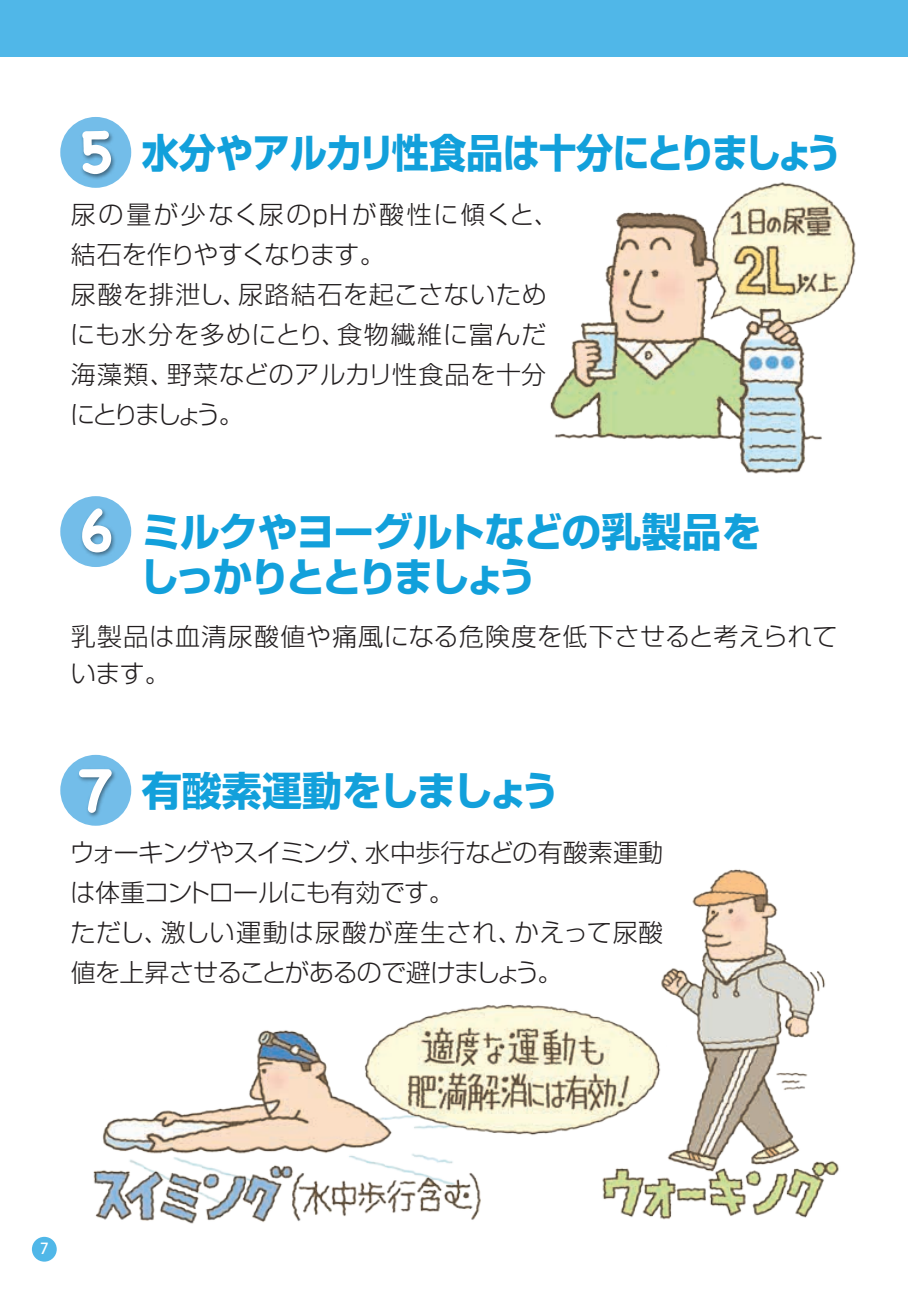
<style>
.page{position:relative;width:908px;height:1290px;background:#fff}
.page>*{position:absolute;margin:0;border:0;box-sizing:border-box;transform-origin:0 0}
.t1{font:700 40px/45px "Shin Go Pro";letter-spacing:-.04em;color:#12a0db}
.t2{font:700 40px "Shin Go Pro";letter-spacing:-.04em;color:#12a0db;scale:.93 1}
.t3{font:300 25px/40px "Shin Go Pro";letter-spacing:.03em;color:#231f20}
.t4{font:300 25px/40px "Shin Go Pro";letter-spacing:-.025em;color:#231f20}
.t5{font:300 25px/37.5px "Shin Go Pro";letter-spacing:.025em;color:#231f20}
.t6{font:500 15.25px "Koz Go Std";color:#fff}
.s1{font-family:"Chalkboard";font-size:60px;color:#fff}
.s2{font-family:"Koz Go Std";font-size:27.5px}
</style>
<div class="page">
<div style="left:0;top:0;width:907px;height:57px;background:#50b7e8"></div>
<div style="left:32px;top:1237px;width:25px;height:24px;background:#50b7e8;border-radius:50%"></div>
<div style="left:60px;top:117px;width:71px;height:71px;background:#73bde9;border-radius:50%"></div>
<img style="left:73px;top:117px;width:48px;height:71px">
<div style="left:60px;top:755px;width:71px;height:71px;background:#73bde9;border-radius:50%"></div>
<img style="left:73px;top:755px;width:48px;height:71px">
<div style="left:60px;top:496px;width:71px;height:71px;background:#73bde9;border-radius:50%"></div>
<img style="left:73px;top:496px;width:48px;height:71px">
<img style="left:661px;top:869px;width:165px;height:289px">
<img style="left:102px;top:1030px;width:346px;height:131px">
<img style="left:602px;top:1158px;width:237px;height:62px">
<img style="left:93px;top:1161px;width:388px;height:63px">
<img style="left:361px;top:999px;width:302px;height:139px">
<img style="left:734px;top:182px;width:122px;height:124px">
<img style="left:550px;top:202px;width:282px;height:272px">
<p class="t2" style="left:77px;top:121px;width:823px"><span class="s1">5</span> 水分やアルカリ性食品は十分にとりましょう</p>
<p class="t3" style="left:70px;top:191px;width:490px">尿の量が少なく尿のｐ<span class="s2">H</span>が酸性に傾くと、結石を作りやすくなります。<br>尿酸を排泄し、尿路結石を起こさないためにも水分を多めにとり、食物繊維に富んだ海藻類、野菜などのアルカリ性食品を十分にとりましょう。</p>
<p class="t1" style="left:139px;top:505px;width:623px;text-indent:-62px"><span class="s1">6</span> ミルクやヨーグルトなどの乳製品をしっかりととりましょう</p>
<p class="t5" style="left:71px;top:614px;width:767px">乳製品は血清尿酸値や痛風になる危険度を低下させると考えられています。</p>
<p class="t1" style="left:77px;top:764px;width:484px"><span class="s1">7</span> 有酸素運動をしましょう</p>
<p class="t4" style="left:70px;top:829px;width:594px">ウォーキングやスイミング、水中歩行などの有酸素運動は体重コントロールにも有効です。<br>ただし、激しい運動は尿酸が産生され、かえって尿酸値を上昇させることがあるので避けましょう。</p>
<p class="t6" style="left:40px;top:1239px;width:10px">7</p>
</div>
